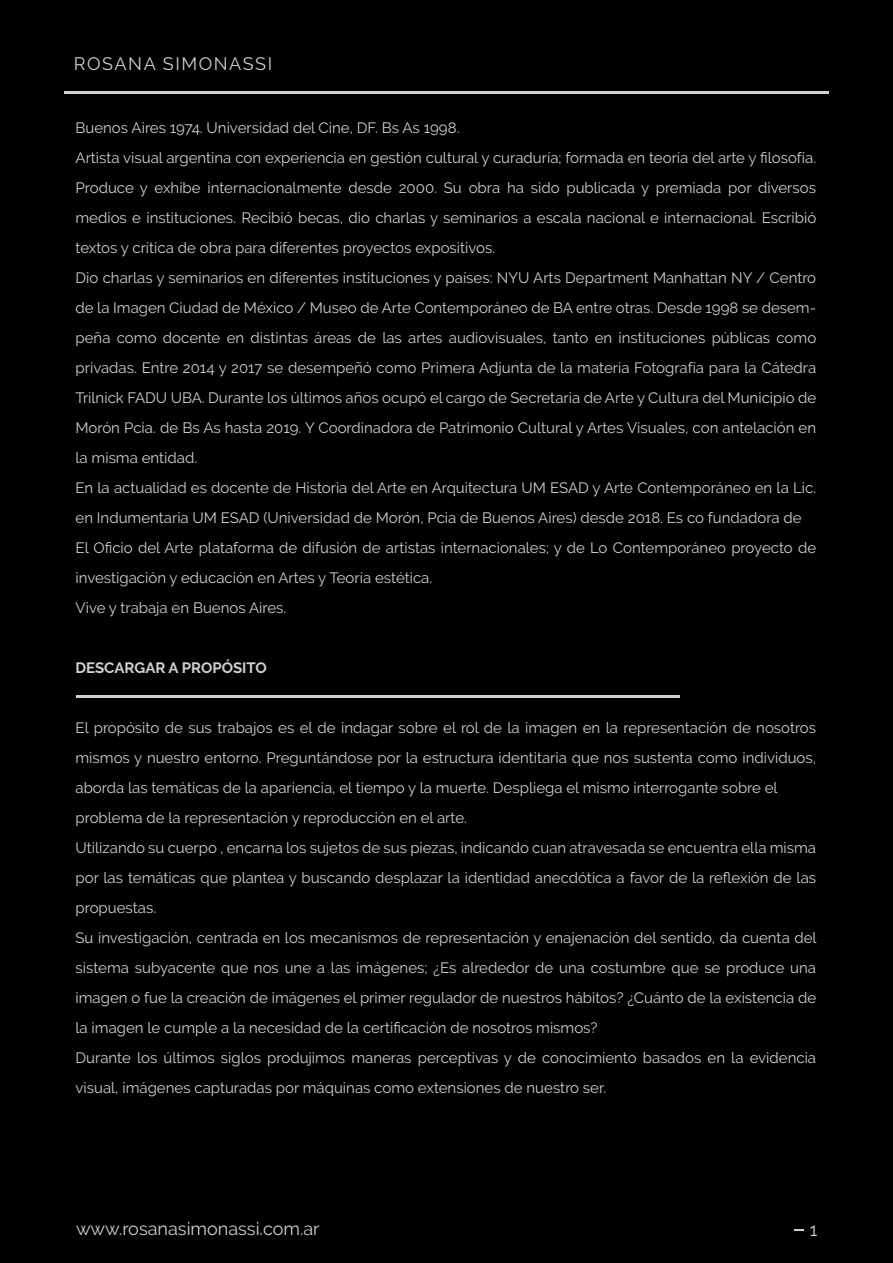
<style>
.page{position:relative;width:893px;height:1263px;background:#000}
.page>*{position:absolute;margin:0;border:0;box-sizing:border-box;transform-origin:0 0}
.t1{font:18px "Raleway";color:#d0d0d0}
.t2{font:18px "Raleway";letter-spacing:.085em;color:#d0d0d0}
.t3{font:15px/30px "Raleway";color:#d0d0d0}
.t4{font:700 15px "Raleway";color:#d0d0d0}
</style>
<div class="page">
<hr style="left:64px;top:91px;width:764px;height:2px;background:#d0d0cf">
<hr style="left:76px;top:695px;width:604px;height:2px;background:#d0d0cf">
<p class="t2" style="left:74px;top:53px;width:200px">ROSANA SIMONASSI</p>
<p class="t3" style="left:76px;top:112px;width:742px">Buenos Aires 1974. Universidad del Cine, DF. Bs As 1998.<br>Artista visual argentina con experiencia en gestión cultural y curaduría; formada en teoría del arte y filosofía.<br>Produce y exhibe internacionalmente desde 2000. Su obra ha sido publicada y premiada por diversos medios e instituciones. Recibió becas, dio charlas y seminarios a escala nacional e internacional. Escribió textos y crítica de obra para diferentes proyectos expositivos.<br>Dio charlas y seminarios en diferentes instituciones y países: NYU Arts Department Manhattan NY / Centro de la Imagen Ciudad de México / Museo de Arte Contemporáneo de BA entre otras. Desde 1998 se desem&shy;peña como docente en distintas áreas de las artes audiovisuales, tanto en instituciones públicas como privadas. Entre 2014 y 2017 se desempeñó como Primera Adjunta de la materia Fotografía para la Cátedra Trilnick FADU UBA. Durante los últimos años ocupó el cargo de Secretaria de Arte y Cultura del Municipio de Morón Pcia. de Bs As hasta 2019. Y Coordinadora de Patrimonio Cultural y Artes Visuales, con antelación en la misma entidad.<br>En la actualidad es docente de Historia del Arte en Arquitectura UM ESAD y Arte Contemporáneo en la Lic. en Indumentaria UM ESAD (Universidad de Morón, Pcia de Buenos Aires) desde 2018. Es co fundadora de El Oficio del Arte plataforma de difusión de artistas internacionales; y de Lo Contemporáneo proyecto de investigación y educación en Artes y Teoría estética.<br>Vive y trabaja en Buenos Aires.</p>
<p class="t4" style="left:76px;top:659px;width:193px">DESCARGAR A PROPÓSITO</p>
<p class="t3" style="left:76px;top:712px;width:743px">El propósito de sus trabajos es el de indagar sobre el rol de la imagen en la representación de nosotros mismos y nuestro entorno. Preguntándose por la estructura identitaria que nos sustenta como individuos, aborda las temáticas de la apariencia, el tiempo y la muerte. Despliega el mismo interrogante sobre el problema de la representación y reproducción en el arte.<br>Utilizando su cuerpo , encarna los sujetos de sus piezas, indicando cuan atravesada se encuentra ella misma por las temáticas que plantea y buscando desplazar la identidad anecdótica a favor de la reflexión de las propuestas.<br>Su investigación, centrada en los mecanismos de representación y enajenación del sentido, da cuenta del sistema subyacente que nos une a las imágenes; ¿Es alrededor de una costumbre que se produce una imagen o fue la creación de imágenes el primer regulador de nuestros hábitos? ¿Cuánto de la existencia de la imagen le cumple a la necesidad de la certificación de nosotros mismos?<br>Durante los últimos siglos produjimos maneras perceptivas y de conocimiento basados en la evidencia visual, imágenes capturadas por máquinas como extensiones de nuestro ser.</p>
<p class="t1" style="left:76px;top:1218px;width:245px">www.rosanasimonassi.com.ar</p>
<p class="t1" style="left:810px;top:1219px;width:9px">1</p>
</div>
